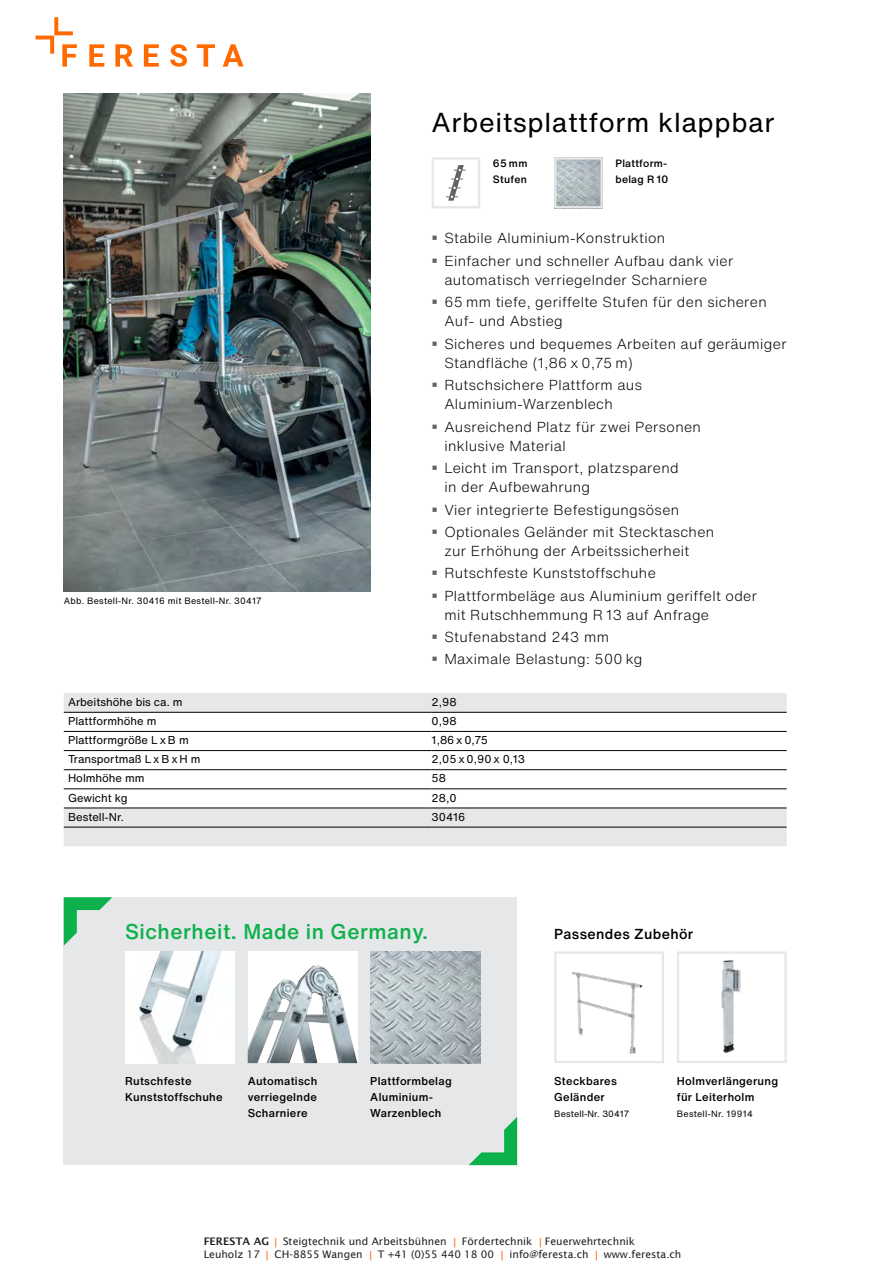
<style>
.page{position:relative;width:893px;height:1263px;background:#fff}
.page>*{position:absolute;margin:0;border:0;box-sizing:border-box;transform-origin:0 0}
.Subline_18_22{font:27px "Helvetica Now Text";letter-spacing:.025em;color:#000}
.MUNK_Claim{font:500 21px "Helvetica Now Text";letter-spacing:.025em;color:#0db14b}
.t1{font:300 14.25px/19.2px "Helvetica Now Text";letter-spacing:.025em;color:#000}
.Copy_9_5_12{font:500 14.25px "Helvetica Now Text";letter-spacing:.025em;color:#000}
.Caption_7_5_9_5{font:500 11.25px/15.9px "Helvetica Now Text";letter-spacing:.025em;color:#000}
.Caption_7_5_9_5-2{font:11.25px "Helvetica Now Text";color:#000}
.t2{font:10.5px/12.6px "Lucida Sans";letter-spacing:.005em;color:#231f20}
.Caption_7_9{font:500 10.5px/15.9px "Helvetica Now Text";letter-spacing:.025em;color:#000}
.Caption_6_8{font:9px "Helvetica Now Text";letter-spacing:.025em;color:#000}
.s1{font-weight:600}
.s2{font-family:"Gill Sans";color:#fe5b00}
</style>
<div class="page">
<img style="left:64px;top:94px;width:306px;height:497px">
<img style="left:721px;top:960px;width:20px;height:93px">
<div style="left:677px;top:951px;width:110px;height:112px;border:2px solid #e6e7e8"></div>
<img style="left:572px;top:972px;width:71px;height:82px">
<div style="left:554px;top:951px;width:110px;height:112px;border:2px solid #e6e7e8"></div>
<div style="left:64px;top:897px;width:453px;height:268px;background:#e6e7e8"></div>
<img style="left:370px;top:951px;width:110px;height:112px">
<svg style="left:469px;top:1117px;width:48px;height:48px"></svg>
<svg style="left:64px;top:897px;width:48px;height:49px"></svg>
<img style="left:125px;top:951px;width:110px;height:112px">
<div style="left:248px;top:951px;width:110px;height:112px;background:#fff"></div>
<img style="left:248px;top:965px;width:109px;height:98px">
<svg style="left:64px;top:693px;width:723px;height:153px"></svg>
<hr style="left:64px;top:712px;width:368px;height:1px;background:#000">
<hr style="left:432px;top:712px;width:355px;height:1px;background:#000">
<hr style="left:64px;top:731px;width:368px;height:1px;background:#000">
<hr style="left:432px;top:731px;width:355px;height:1px;background:#000">
<hr style="left:64px;top:750px;width:368px;height:1px;background:#000">
<hr style="left:432px;top:750px;width:355px;height:1px;background:#000">
<hr style="left:64px;top:769px;width:368px;height:1px;background:#000">
<hr style="left:432px;top:769px;width:355px;height:1px;background:#000">
<hr style="left:64px;top:788px;width:368px;height:1px;background:#000">
<hr style="left:432px;top:788px;width:355px;height:1px;background:#000">
<hr style="left:64px;top:808px;width:368px;height:1px;background:#000">
<hr style="left:432px;top:808px;width:355px;height:1px;background:#000">
<hr style="left:64px;top:827px;width:368px;height:1px;background:#000">
<hr style="left:432px;top:827px;width:355px;height:1px;background:#000">
<svg style="left:446px;top:165px;width:20px;height:36px"></svg>
<div style="left:432px;top:157px;width:48px;height:51px;border:2px solid #e6e7e8"></div>
<img style="left:557px;top:160px;width:43px;height:45px">
<div style="left:554px;top:157px;width:49px;height:51px;border:2px solid #e6e7e8"></div>
<svg style="left:89px;top:44px;width:15px;height:23px"></svg>
<svg style="left:115px;top:44px;width:18px;height:23px"></svg>
<svg style="left:144px;top:44px;width:15px;height:23px"></svg>
<svg style="left:170px;top:44px;width:17px;height:23px"></svg>
<svg style="left:197px;top:44px;width:18px;height:23px"></svg>
<svg style="left:223px;top:44px;width:21px;height:23px"></svg>
<svg style="left:36px;top:17px;width:41px;height:50px"></svg>
<p class="Subline_18_22" style="left:432px;top:102px;width:344px">Arbeitsplattform klappbar</p>
<p class="Caption_6_8" style="left:64px;top:594px;width:200px">Abb. Bestell-Nr. 30416 mit Bestell-Nr. 30417</p>
<p class="Caption_7_9" style="left:493px;top:155px;width:36px">65 mm<br>Stufen</p>
<p class="Caption_7_9" style="left:615px;top:155px;width:53px">Plattform-</p>
<p class="Caption_7_9" style="left:615px;top:171px;width:54px">belag R 10</p>
<p class="t1" style="left:444px;top:228px;width:222px">Stabile Aluminium-Konstruktion</p>
<p class="t1" style="left:444px;top:251px;width:291px">Einfacher und schneller Aufbau dank vier automatisch verriegelnder Scharniere</p>
<p class="t1" style="left:444px;top:292px;width:324px">65 mm tiefe, geriffelte Stufen für den sicheren<br>Auf- und Abstieg</p>
<p class="t1" style="left:444px;top:334px;width:344px">Sicheres und bequemes Arbeiten auf geräumiger<br>Standfläche (1,86 x 0,75 m)</p>
<p class="t1" style="left:444px;top:375px;width:199px">Rutschsichere Plattform aus<br>Aluminium-Warzenblech</p>
<p class="t1" style="left:444px;top:416px;width:258px">Ausreichend Platz für zwei Personen inklusive Material</p>
<p class="t1" style="left:444px;top:458px;width:236px">Leicht im Transport, platzsparend in der Aufbewahrung</p>
<p class="t1" style="left:444px;top:499px;width:236px">Vier integrierte Befestigungsösen</p>
<p class="t1" style="left:444px;top:522px;width:271px">Optionales Geländer mit Stecktaschen zur Erhöhung der Arbeitssicherheit</p>
<p class="t1" style="left:444px;top:563px;width:213px">Rutschfeste Kunststoffschuhe</p>
<p class="t1" style="left:444px;top:585px;width:314px">Plattformbeläge aus Aluminium geriffelt oder mit Rutschhemmung R 13 auf Anfrage</p>
<p class="t1" style="left:444px;top:627px;width:166px">Stufenabstand 243 mm</p>
<p class="t1" style="left:444px;top:649px;width:199px">Maximale Belastung: 500 kg</p>
<p class="Caption_7_5_9_5-2" style="left:68px;top:693px;width:116px">Arbeitshöhe bis ca. m</p>
<p class="Caption_7_5_9_5-2" style="left:432px;top:693px;width:26px">2,98</p>
<p class="Caption_7_5_9_5-2" style="left:68px;top:712px;width:90px">Plattformhöhe m</p>
<p class="Caption_7_5_9_5-2" style="left:432px;top:712px;width:26px">0,98</p>
<p class="Caption_7_5_9_5-2" style="left:68px;top:732px;width:122px">Plattformgröße L x B m</p>
<p class="Caption_7_5_9_5-2" style="left:432px;top:732px;width:58px">1,86 x 0,75</p>
<p class="Caption_7_5_9_5-2" style="left:68px;top:751px;width:134px">Transportmaß L x B x H m</p>
<p class="Caption_7_5_9_5-2" style="left:432px;top:751px;width:95px">2,05 x 0,90 x 0,13</p>
<p class="Caption_7_5_9_5-2" style="left:68px;top:770px;width:78px">Holmhöhe mm</p>
<p class="Caption_7_5_9_5-2" style="left:432px;top:770px;width:16px">58</p>
<p class="Caption_7_5_9_5-2" style="left:68px;top:789px;width:61px">Gewicht kg</p>
<p class="Caption_7_5_9_5-2" style="left:432px;top:789px;width:26px">28,0</p>
<p class="Caption_7_5_9_5-2" style="left:68px;top:808px;width:57px">Bestell-Nr.</p>
<p class="Caption_7_5_9_5-2" style="left:432px;top:808px;width:35px">30416</p>
<p class="MUNK_Claim" style="left:125px;top:915px;width:305px">Sicherheit. Made in Germany.</p>
<p class="Copy_9_5_12" style="left:554px;top:923px;width:140px">Passendes Zubehör</p>
<p class="Caption_7_5_9_5" style="left:125px;top:1073px;width:99px">Rutschfeste<br>Kunststoffschuhe</p>
<p class="Caption_7_5_9_5" style="left:248px;top:1073px;width:71px">Automatisch verriegelnde</p>
<p class="Caption_7_5_9_5" style="left:248px;top:1105px;width:62px">Scharniere</p>
<p class="Caption_7_5_9_5" style="left:370px;top:1073px;width:83px">Plattformbelag<br>Aluminium-<br>Warzenblech</p>
<p class="Caption_7_5_9_5" style="left:554px;top:1073px;width:64px">Steckbares<br>Geländer</p>
<p class="Caption_6_8" style="left:554px;top:1107px;width:77px">Bestell-Nr. 30417</p>
<p class="Caption_7_5_9_5" style="left:677px;top:1073px;width:103px">Holmverlängerung für Leiterholm</p>
<p class="Caption_6_8" style="left:677px;top:1107px;width:78px">Bestell-Nr. 19914</p>
<p class="t2" style="left:204px;top:1235px;width:479px"><span class="s1">FERESTA AG</span> <span class="s2">|</span> Steigtechnik und Arbeitsbühnen <span class="s2">|</span> Fördertechnik <span class="s2">|</span> Feuerwehrtechnik<br>Leuholz 17 <span class="s2">|</span> CH-8855 Wangen <span class="s2">|</span> T +41 (0)55 440 18 00 <span class="s2">|</span> info@feresta.ch <span class="s2">|</span> www.feresta.ch</p>
</div>
